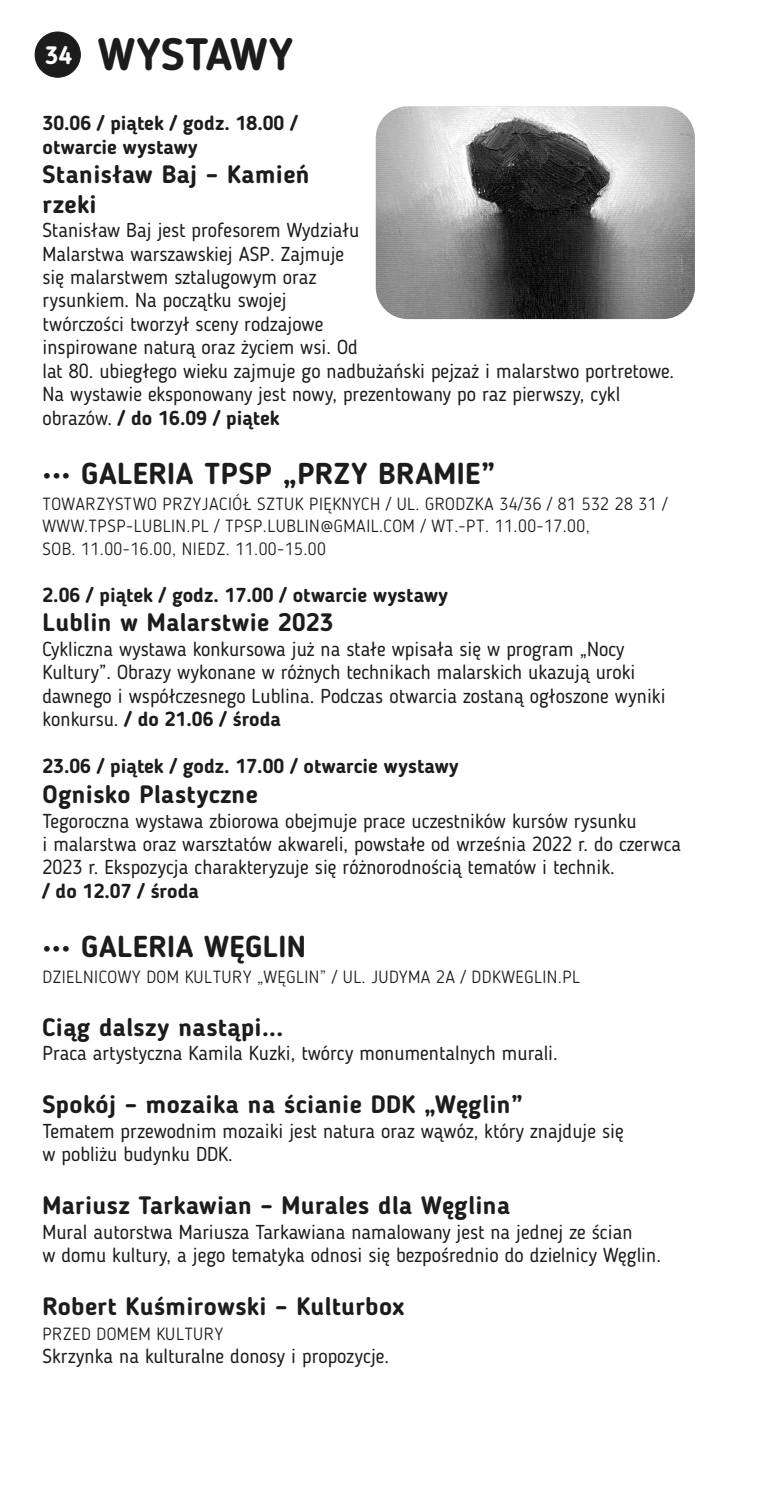
<style>
.page{position:relative;width:780px;height:1489px;background:#fff}
.page>*{position:absolute;margin:0;border:0;box-sizing:border-box;transform-origin:0 0}
.t1{font:700 45px "Blogger Sans";letter-spacing:.005em;color:#1c1c1c}
.t2{font:700 30px "Blogger Sans";letter-spacing:.015em;color:#1c1c1c}
.t3{font:700 25px/29.5px "Blogger Sans";letter-spacing:.015em;color:#1c1c1c}
.t4{font:20px/23.5px "Blogger Sans";color:#1c1c1c}
.t5{font:700 20px/23.5px "Blogger Sans";color:#1c1c1c}
.t6{font:300 17.5px/22.5px "Blogger Sans";letter-spacing:.03em;color:#1c1c1c}
.s1{font-size:25px;color:#fff}
.s2{font-weight:700}
</style>
<div class="page">
<div style="left:35px;top:32px;width:46px;height:45px;background:#1c1c1c;border:1px solid #1c1c1c;border-radius:50%"></div>
<img style="left:376px;top:106px;width:318px;height:213px;border-radius:32px">
<h1 class="t1" style="left:45px;top:36px;width:250px"><span class="s1">34</span> WYSTAWY</h1>
<p class="t5" style="left:43px;top:113px;width:256px">30.06 / piątek / godz. 18.00 / otwarcie wystawy</p>
<p class="t3" style="left:43px;top:162px;width:268px">Stanisław Baj – Kamień rzeki</p>
<p class="t4" style="left:42px;top:220px;width:633px">Stanisław Baj jest profesorem Wydziału<br>Malarstwa warszawskiej ASP. Zajmuje<br>się malarstwem sztalugowym oraz<br>rysunkiem. Na początku swojej<br>twórczości tworzył sceny rodzajowe<br>inspirowane naturą oraz życiem wsi. Od<br>lat 80. ubiegłego wieku zajmuje go nadbużański pejzaż i malarstwo portretowe.<br>Na wystawie eksponowany jest nowy, prezentowany po raz pierwszy, cykl obrazów. <span class="s2">/ do 16.09 / piątek</span></p>
<h2 class="t2" style="left:42px;top:461px;width:454px">••• GALERIA TPSP „PRZY BRAMIE”</h2>
<p class="t6" style="left:42px;top:493px;width:626px">TOWARZYSTWO PRZYJACIÓŁ SZTUK PIĘKNYCH / UL. GRODZKA 34/36 / 81 532 28 31 /<br>WWW.TPSP-LUBLIN.PL / TPSP.LUBLIN@GMAIL.COM / WT.-PT. 11.00-17.00,<br>SOB. 11.00-16.00, NIEDZ. 11.00-15.00</p>
<p class="t5" style="left:42px;top:584px;width:407px">2.06 / piątek / godz. 17.00 / otwarcie wystawy</p>
<p class="t3" style="left:42px;top:610px;width:292px">Lublin w Malarstwie 2023</p>
<p class="t4" style="left:42px;top:639px;width:624px">Cykliczna wystawa konkursowa już na stałe wpisała się w program „Nocy Kultury”. Obrazy wykonane w różnych technikach malarskich ukazują uroki dawnego i współczesnego Lublina. Podczas otwarcia zostaną ogłoszone wyniki konkursu. <span class="s2">/ do 21.06 / środa</span></p>
<p class="t5" style="left:42px;top:756px;width:418px">23.06 / piątek / godz. 17.00 / otwarcie wystawy</p>
<p class="t3" style="left:42px;top:781px;width:217px">Ognisko Plastyczne</p>
<p class="t4" style="left:42px;top:810px;width:640px">Tegoroczna wystawa zbiorowa obejmuje prace uczestników kursów rysunku<br>i malarstwa oraz warsztatów akwareli, powstałe od września 2022 r. do czerwca<br>2023 r. Ekspozycja charakteryzuje się różnorodnością tematów i technik.</p>
<p class="t5" style="left:42px;top:881px;width:158px">/ do 12.07 / środa</p>
<h2 class="t2" style="left:42px;top:933px;width:265px">••• GALERIA WĘGLIN</h2>
<p class="t6" style="left:42px;top:966px;width:539px">DZIELNICOWY DOM KULTURY „WĘGLIN” / UL. JUDYMA 2A / DDKWEGLIN.PL</p>
<p class="t3" style="left:42px;top:1014px;width:242px">Ciąg dalszy nastąpi...</p>
<p class="t4" style="left:42px;top:1043px;width:517px">Praca artystyczna Kamila Kuzki, twórcy monumentalnych murali.</p>
<p class="t3" style="left:42px;top:1091px;width:482px">Spokój – mozaika na ścianie DDK „Węglin”</p>
<p class="t4" style="left:42px;top:1120px;width:583px">Tematem przewodnim mozaiki jest natura oraz wąwóz, który znajduje się w pobliżu budynku DDK.</p>
<p class="t3" style="left:42px;top:1192px;width:469px">Mariusz Tarkawian – Murales dla Węglina</p>
<p class="t4" style="left:42px;top:1221px;width:620px">Mural autorstwa Mariusza Tarkawiana namalowany jest na jednej ze ścian<br>w domu kultury, a jego tematyka odnosi się bezpośrednio do dzielnicy Węglin.</p>
<p class="t3" style="left:42px;top:1293px;width:363px">Robert Kuśmirowski – Kulturbox</p>
<p class="t6" style="left:42px;top:1323px;width:182px">PRZED DOMEM KULTURY</p>
<p class="t4" style="left:42px;top:1345px;width:348px">Skrzynka na kulturalne donosy i propozycje.</p>
</div>
